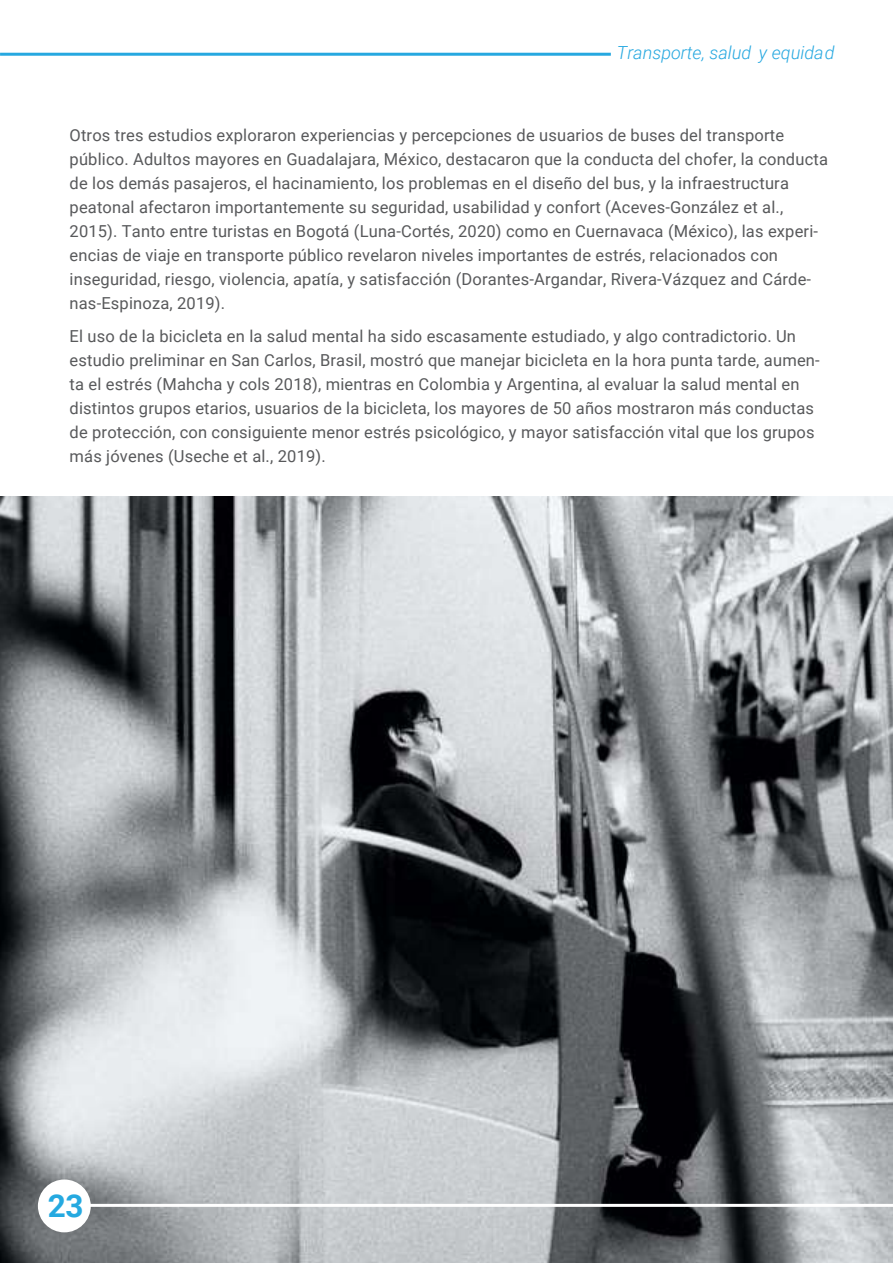
<style>
.page{position:relative;width:893px;height:1263px;background:#fff}
.page>*{position:absolute;margin:0;border:0;box-sizing:border-box;transform-origin:0 0}
.t1{font:700 31.5px "Roboto";color:#25a9e0}
.t2{font:italic 300 18px "Roboto";color:#26a8e0}
.t3{font:16.5px/24px "Roboto";letter-spacing:.01em;color:#58595b}
</style>
<div class="page">
<hr style="left:0;top:53px;width:611px;height:3px;background:#26a8e0">
<img style="left:0;top:497px;width:892px;height:766px">
<div style="left:38px;top:1179px;width:53px;height:53px;background:#fff;border-radius:50%"></div>
<hr style="left:57px;top:1204px;width:836px;height:3px;background:#fff">
<p class="t2" style="left:617px;top:40px;width:219px">Transporte, salud y equidad</p>
<p class="t3" style="left:70px;top:122px;width:760px">Otros tres estudios exploraron experiencias y percepciones de usuarios de buses del transporte público. Adultos mayores en Guadalajara, México, destacaron que la conducta del chofer, la conducta de los demás pasajeros, el hacinamiento, los problemas en el diseño del bus, y la infraestructura peatonal afectaron importantemente su seguridad, usabilidad y confort (Aceves-González et al., 2015). Tanto entre turistas en Bogotá (Luna-Cortés, 2020) como en Cuernavaca (México), las experi&shy;encias de viaje en transporte público revelaron niveles importantes de estrés, relacionados con inseguridad, riesgo, violencia, apatía, y satisfacción (Dorantes-Argandar, Rivera-Vázquez and Cárde&shy;nas-Espinoza, 2019).</p>
<p class="t3" style="left:70px;top:323px;width:752px">El uso de la bicicleta en la salud mental ha sido escasamente estudiado, y algo contradictorio. Un estudio preliminar en San Carlos, Brasil, mostró que manejar bicicleta en la hora punta tarde, aumen&shy;ta el estrés (Mahcha y cols 2018), mientras en Colombia y Argentina, al evaluar la salud mental en distintos grupos etarios, usuarios de la bicicleta, los mayores de 50 años mostraron más conductas de protección, con consiguiente menor estrés psicológico, y mayor satisfacción vital que los grupos más jóvenes (Useche et al., 2019).</p>
<h1 class="t1" style="left:48px;top:1183px;width:37px">23</h1>
</div>
